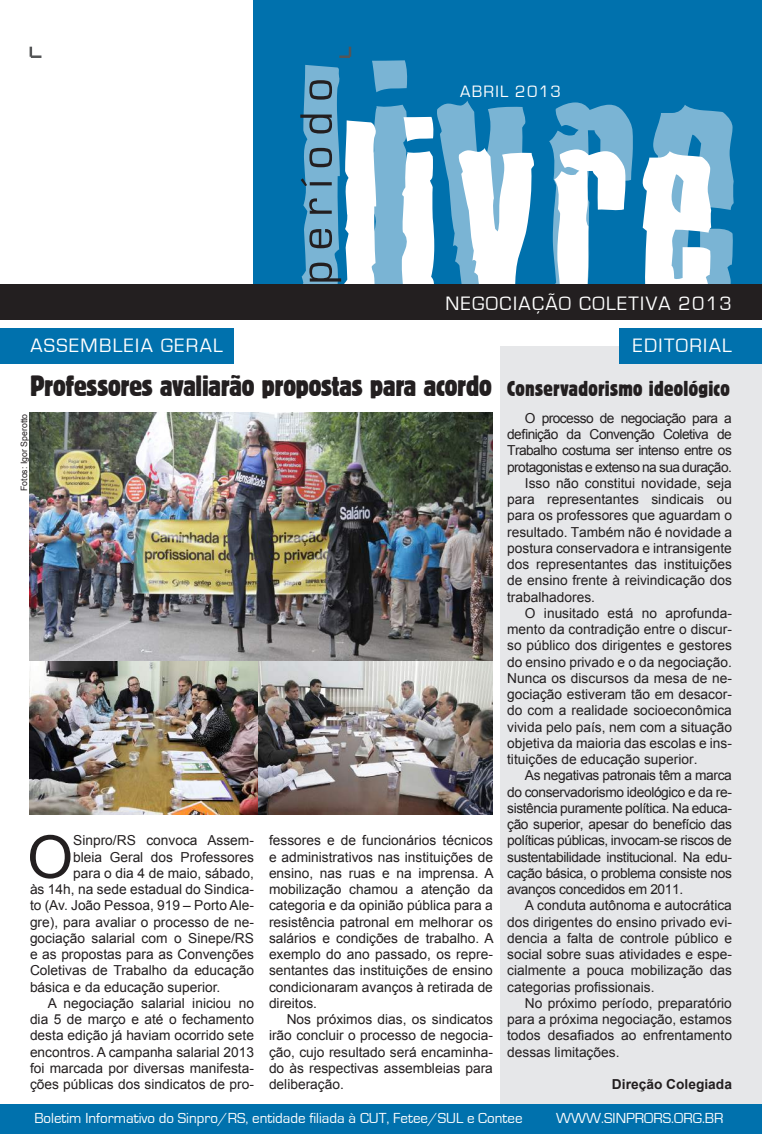
<style>
.page{position:relative;width:762px;height:1134px;background:#fff}
.page>*{position:absolute;margin:0;border:0;box-sizing:border-box;transform-origin:0 0}
.t1{font:59.12px "Arial";color:#231f20}
.t2{font:condensed 30.62px "Block T";letter-spacing:-.005em;color:#231f20}
.t3{font:20px "Eurostile";letter-spacing:.07em;color:#fff}
.t4{font:17px "Eurostile";letter-spacing:.075em;color:#fff}
.t5{font:15px "Eurostile";color:#fff}
.t6{font:13.75px/16.2px "Arial";color:#231f20;text-align:justify}
.t7{font:13.75px "Arial";letter-spacing:-.025em;color:#231f20}
.t8{font:13.75px "Arial";letter-spacing:-.04em;color:#231f20}
.t9{font:700 13.75px "Arial";color:#231f20}
.t10{font:8.75px "Arial";color:#231f20}
.s1{font-size:22.5px}
</style>
<div class="page">
<div style="left:500px;top:346px;width:262px;height:761px;background:#e6e7e9"></div>
<div style="left:0;top:1105px;width:762px;height:29px;background:#0071ad"></div>
<div style="left:253px;top:0;width:509px;height:284px;background:#0071ad"></div>
<div style="left:0;top:284px;width:762px;height:36px;background:#231f20"></div>
<svg style="left:303px;top:60px;width:430px;height:224px"></svg>
<svg style="left:343px;top:117px;width:368px;height:167px"></svg>
<svg style="left:300px;top:80px;width:41px;height:202px"></svg>
<div style="left:0;top:328px;width:234px;height:36px;background:#0071ad"></div>
<div style="left:619px;top:328px;width:143px;height:36px;background:#0071ad"></div>
<svg style="left:30px;top:47px;width:11px;height:11px"></svg>
<svg style="left:339px;top:47px;width:12px;height:11px"></svg>
<img style="left:29px;top:412px;width:464px;height:403px">
<p class="t4" style="left:460px;top:82px;width:102px">ABRIL 2013</p>
<h3 class="t3" style="left:445px;top:293px;width:288px">NEGOCIAÇÃO COLETIVA 2013</h3>
<h3 class="t3" style="left:30px;top:335px;width:194px">ASSEMBLEIA GERAL</h3>
<h3 class="t3" style="left:633px;top:335px;width:101px">EDITORIAL</h3>
<h2 class="t2" style="left:30px;top:370px;width:701px">Professores avaliarão propostas para acordo <span class="s1">Conservadorismo ideológico</span></h2>
<p class="t10" style="left:18px;top:491px;width:79px;rotate:-90deg">Fotos: Igor Sperotto</p>
<h1 class="t1" style="left:27px;top:818px;width:48px">O</h1>
<p class="t6" style="left:73px;top:832px;width:182px">Sinpro/RS convoca Assem-</p>
<p class="t6" style="left:73px;top:849px;width:182px">bleia Geral dos Professores</p>
<p class="t6" style="left:73px;top:865px;width:182px">para o dia 4 de maio, sábado,</p>
<p class="t6" style="left:30px;top:881px;width:225px">às 14h, na sede estadual do Sindica-</p>
<p class="t6" style="left:30px;top:897px;width:225px">to (Av. João Pessoa, 919 – Porto Ale-</p>
<p class="t6" style="left:30px;top:914px;width:225px">gre), para avaliar o processo de ne-</p>
<p class="t6" style="left:30px;top:930px;width:225px">gociação salarial com o Sinepe/RS</p>
<p class="t6" style="left:30px;top:946px;width:225px">e as propostas para as Convenções</p>
<p class="t6" style="left:30px;top:962px;width:225px">Coletivas de Trabalho da educação</p>
<p class="t6" style="left:30px;top:979px;width:192px">básica e da educação superior.</p>
<p class="t6" style="left:48px;top:995px;width:208px">A negociação salarial iniciou no</p>
<p class="t6" style="left:30px;top:1011px;width:225px">dia 5 de março e até o fechamento</p>
<p class="t6" style="left:30px;top:1027px;width:225px">desta edição já haviam ocorrido sete</p>
<p class="t6" style="left:30px;top:1044px;width:225px">encontros. A campanha salarial 2013</p>
<p class="t6" style="left:30px;top:1060px;width:225px">foi marcada por diversas manifesta-</p>
<p class="t6" style="left:30px;top:1076px;width:225px">ções públicas dos sindicatos de pro-</p>
<p class="t6" style="left:269px;top:832px;width:226px">fessores e de funcionários técnicos e administrativos nas instituições de ensino, nas ruas e na imprensa. A mobilização chamou a atenção da categoria e da opinião pública para a resistência patronal em melhorar os salários e condições de trabalho. A exemplo do ano passado, os repre&shy;sentantes das instituições de ensino condicionaram avanços à retirada de direitos.</p>
<p class="t6" style="left:269px;top:1011px;width:225px;text-indent:18px">Nos próximos dias, os sindicatos irão concluir o processo de negocia&shy;ção, cujo resultado será encaminha&shy;do às respectivas assembleias para deliberação.</p>
<p class="t8" style="left:525px;top:409px;width:208px">O processo de negociação para a</p>
<p class="t8" style="left:507px;top:425px;width:226px">definição da Convenção Coletiva de</p>
<p class="t8" style="left:507px;top:442px;width:226px">Trabalho costuma ser intenso entre os</p>
<p class="t8" style="left:507px;top:458px;width:226px">protagonistas e extenso na sua duração.</p>
<p class="t6" style="left:525px;top:475px;width:209px">Isso não constitui novidade, seja</p>
<p class="t6" style="left:507px;top:491px;width:226px">para representantes sindicais ou</p>
<p class="t6" style="left:507px;top:508px;width:226px">para os professores que aguardam o</p>
<p class="t6" style="left:507px;top:524px;width:226px">resultado. Também não é novidade a</p>
<p class="t6" style="left:507px;top:540px;width:226px">postura conservadora e intransigente</p>
<p class="t6" style="left:507px;top:556px;width:226px">dos representantes das instituições</p>
<p class="t6" style="left:507px;top:573px;width:226px">de ensino frente à reivindicação dos</p>
<p class="t6" style="left:507px;top:589px;width:89px">trabalhadores.</p>
<p class="t6" style="left:525px;top:605px;width:209px">O inusitado está no aprofunda-</p>
<p class="t6" style="left:507px;top:621px;width:226px">mento da contradição entre o discur-</p>
<p class="t6" style="left:507px;top:638px;width:226px">so público dos dirigentes e gestores</p>
<p class="t6" style="left:507px;top:654px;width:226px">do ensino privado e o da negociação.</p>
<p class="t6" style="left:507px;top:670px;width:226px">Nunca os discursos da mesa de ne-</p>
<p class="t6" style="left:507px;top:686px;width:226px">gociação estiveram tão em desacor-</p>
<p class="t6" style="left:507px;top:703px;width:226px">do com a realidade socioeconômica</p>
<p class="t6" style="left:507px;top:719px;width:226px">vivida pelo país, nem com a situação</p>
<p class="t6" style="left:507px;top:735px;width:226px">objetiva da maioria das escolas e ins-</p>
<p class="t6" style="left:507px;top:751px;width:192px">tituições de educação superior.</p>
<p class="t7" style="left:525px;top:767px;width:209px">As negativas patronais têm a marca</p>
<p class="t7" style="left:507px;top:783px;width:226px">do conservadorismo ideológico e da re-</p>
<p class="t7" style="left:507px;top:799px;width:226px">sistência puramente política. Na educa-</p>
<p class="t7" style="left:507px;top:815px;width:226px">ção superior, apesar do benefício das</p>
<p class="t7" style="left:507px;top:832px;width:226px">políticas públicas, invocam-se riscos de</p>
<p class="t7" style="left:507px;top:848px;width:226px">sustentabilidade institucional. Na edu-</p>
<p class="t7" style="left:507px;top:864px;width:226px">cação básica, o problema consiste nos</p>
<p class="t7" style="left:507px;top:880px;width:178px">avanços concedidos em 2011.</p>
<p class="t6" style="left:525px;top:898px;width:209px">A conduta autônoma e autocrática</p>
<p class="t6" style="left:507px;top:914px;width:226px">dos dirigentes do ensino privado evi-</p>
<p class="t6" style="left:507px;top:930px;width:226px">dencia a falta de controle público e</p>
<p class="t6" style="left:507px;top:946px;width:226px">social sobre suas atividades e espe-</p>
<p class="t6" style="left:507px;top:963px;width:226px">cialmente a pouca mobilização das</p>
<p class="t6" style="left:507px;top:979px;width:149px">categorias profissionais.</p>
<p class="t6" style="left:525px;top:995px;width:209px">No próximo período, preparatório</p>
<p class="t6" style="left:507px;top:1011px;width:226px">para a próxima negociação, estamos</p>
<p class="t6" style="left:507px;top:1028px;width:226px">todos desafiados ao enfrentamento</p>
<p class="t6" style="left:507px;top:1044px;width:114px">dessas limitações.</p>
<p class="t9" style="left:612px;top:1075px;width:121px">Direção Colegiada</p>
<p class="t5" style="left:34px;top:1110px;width:490px">Boletim Informativo do Sinpro/RS, entidade filiada à CUT, Fetee/SUL e Contee</p>
<p class="t5" style="left:556px;top:1110px;width:169px">WWW.SINPRORS.ORG.BR</p>
</div>
